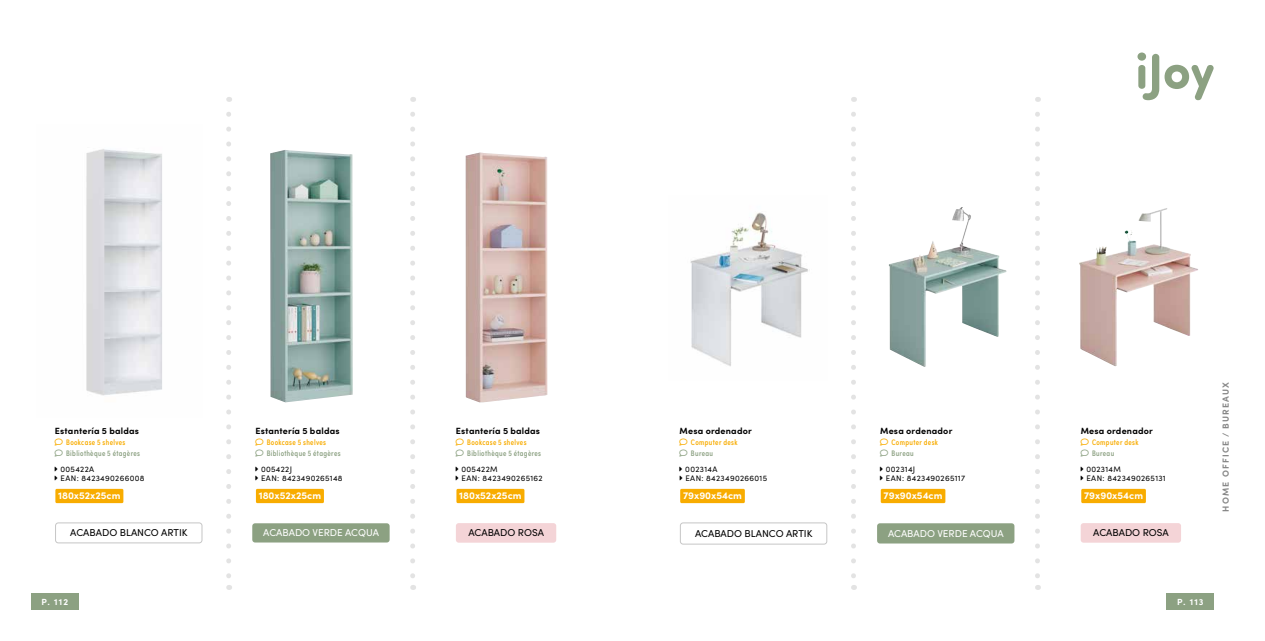
<style>
.page{position:relative;width:1265px;height:641px;background:#fff}
.page>*{position:absolute;margin:0;border:0;box-sizing:border-box;transform-origin:0 0}
.t1{font:700 50px "Sofia Pro Soft";color:#8ca182}
.t2{font:700 10px "Sofia Pro";color:#fff}
.t3{font:10px "Sofia Pro";color:#000}
.t4{font:10px "Sofia Pro";color:#fff}
.t5{font:700 9px "Sofia Pro";letter-spacing:.02em;color:#000}
.t6{font:700 8.9px "Sofia Pro";letter-spacing:.13em;color:#878787}
.t7{font:700 8.9px "Sofia Pro";letter-spacing:.12em;color:#fff}
.t8{font:8px/9.6px "Sofia Pro";letter-spacing:.04em;color:#000}
.t9{font:500 8px "Sofia Pro Condensed";letter-spacing:.045em;color:#f8ac00}
.t10{font:500 8px "Sofia Pro Condensed";letter-spacing:.045em;color:#8ca182}
</style>
<div class="page">
<img style="left:86px;top:149px;width:76px;height:247px">
<img style="left:270px;top:150px;width:83px;height:252px">
<img style="left:465px;top:152px;width:82px;height:250px">
<div style="left:55px;top:489px;width:68px;height:14px;background:#f8ac00"></div>
<div style="left:256px;top:489px;width:68px;height:14px;background:#f8ac00"></div>
<div style="left:456px;top:489px;width:68px;height:14px;background:#f8ac00"></div>
<div style="left:55px;top:522px;width:147px;height:21px;border:1px solid #c6c6c6;border-radius:3px"></div>
<div style="left:252px;top:523px;width:137px;height:19px;background:#8ca182;border-radius:3px"></div>
<svg style="left:226px;top:114px;width:5px;height:476px"></svg>
<svg style="left:410px;top:114px;width:5px;height:476px"></svg>
<div style="left:456px;top:523px;width:100px;height:19px;background:#f4d4d7;border-radius:3px"></div>
<div style="left:680px;top:489px;width:64px;height:14px;background:#f8ac00"></div>
<div style="left:880px;top:489px;width:65px;height:14px;background:#f8ac00"></div>
<div style="left:1081px;top:489px;width:64px;height:14px;background:#f8ac00"></div>
<img style="left:690px;top:212px;width:118px;height:154px">
<img style="left:888px;top:207px;width:118px;height:160px">
<div style="left:679px;top:522px;width:148px;height:22px;border:1px solid #c6c6c6;border-radius:3px"></div>
<div style="left:877px;top:523px;width:137px;height:20px;background:#8ca182;border-radius:3px"></div>
<svg style="left:851px;top:114px;width:5px;height:476px"></svg>
<svg style="left:1035px;top:114px;width:4px;height:476px"></svg>
<img style="left:1079px;top:210px;width:111px;height:156px">
<div style="left:1080px;top:523px;width:100px;height:19px;background:#f4d4d7;border-radius:3px"></div>
<div style="left:1166px;top:593px;width:47px;height:16px;background:#8ca182"></div>
<div style="left:31px;top:593px;width:47px;height:16px;background:#8ca182"></div>
<h1 class="t1" style="left:1135px;top:35px;width:81px">iJoy</h1>
<p class="t5" style="left:55px;top:424px;width:86px">Estantería 5 baldas</p>
<p class="t9" style="left:66px;top:436px;width:61px">Bookcase 5 shelves</p>
<p class="t10" style="left:66px;top:447px;width:75px">Bibliothèque 5 étagères</p>
<p class="t8" style="left:60px;top:463px;width:85px">005422A<br>EAN: 8423490266008</p>
<p class="t2" style="left:58px;top:487px;width:64px">180x52x25cm</p>
<p class="t5" style="left:255px;top:424px;width:86px">Estantería 5 baldas</p>
<p class="t9" style="left:267px;top:436px;width:61px">Bookcase 5 shelves</p>
<p class="t10" style="left:267px;top:447px;width:75px">Bibliothèque 5 étagères</p>
<p class="t8" style="left:261px;top:463px;width:83px">005422J<br>EAN: 8423490265148</p>
<p class="t2" style="left:259px;top:487px;width:64px">180x52x25cm</p>
<p class="t5" style="left:456px;top:424px;width:86px">Estantería 5 baldas</p>
<p class="t9" style="left:467px;top:436px;width:61px">Bookcase 5 shelves</p>
<p class="t10" style="left:467px;top:447px;width:75px">Bibliothèque 5 étagères</p>
<p class="t8" style="left:461px;top:463px;width:83px">005422M<br>EAN: 8423490265162</p>
<p class="t2" style="left:459px;top:487px;width:64px">180x52x25cm</p>
<p class="t3" style="left:70px;top:525px;width:119px">ACABADO BLANCO ARTIK</p>
<p class="t4" style="left:263px;top:525px;width:117px">ACABADO VERDE ACQUA</p>
<p class="t3" style="left:468px;top:525px;width:77px">ACABADO ROSA</p>
<p class="t5" style="left:679px;top:424px;width:74px">Mesa ordenador</p>
<p class="t9" style="left:691px;top:436px;width:48px">Computer desk</p>
<p class="t10" style="left:691px;top:447px;width:24px">Bureau</p>
<p class="t8" style="left:685px;top:463px;width:83px">002314A<br>EAN: 8423490266015</p>
<p class="t2" style="left:683px;top:487px;width:60px">79x90x54cm</p>
<p class="t5" style="left:880px;top:424px;width:74px">Mesa ordenador</p>
<p class="t9" style="left:891px;top:436px;width:48px">Computer desk</p>
<p class="t10" style="left:891px;top:447px;width:24px">Bureau</p>
<p class="t8" style="left:885px;top:463px;width:81px">002314J<br>EAN: 8423490265117</p>
<p class="t2" style="left:883px;top:487px;width:60px">79x90x54cm</p>
<p class="t5" style="left:1080px;top:424px;width:74px">Mesa ordenador</p>
<p class="t9" style="left:1091px;top:436px;width:48px">Computer desk</p>
<p class="t10" style="left:1091px;top:447px;width:24px">Bureau</p>
<p class="t8" style="left:1086px;top:463px;width:81px">002314M<br>EAN: 8423490265131</p>
<p class="t2" style="left:1083px;top:487px;width:60px">79x90x54cm</p>
<p class="t3" style="left:695px;top:526px;width:119px">ACABADO BLANCO ARTIK</p>
<p class="t4" style="left:887px;top:526px;width:117px">ACABADO VERDE ACQUA</p>
<p class="t3" style="left:1093px;top:525px;width:77px">ACABADO ROSA</p>
<p class="t6" style="left:1218px;top:511px;width:131px;rotate:-90deg">HOME OFFICE / BUREAUX</p>
<p class="t7" style="left:42px;top:594px;width:28px">P. 112</p>
<p class="t7" style="left:1176px;top:594px;width:28px">P. 113</p>
</div>
